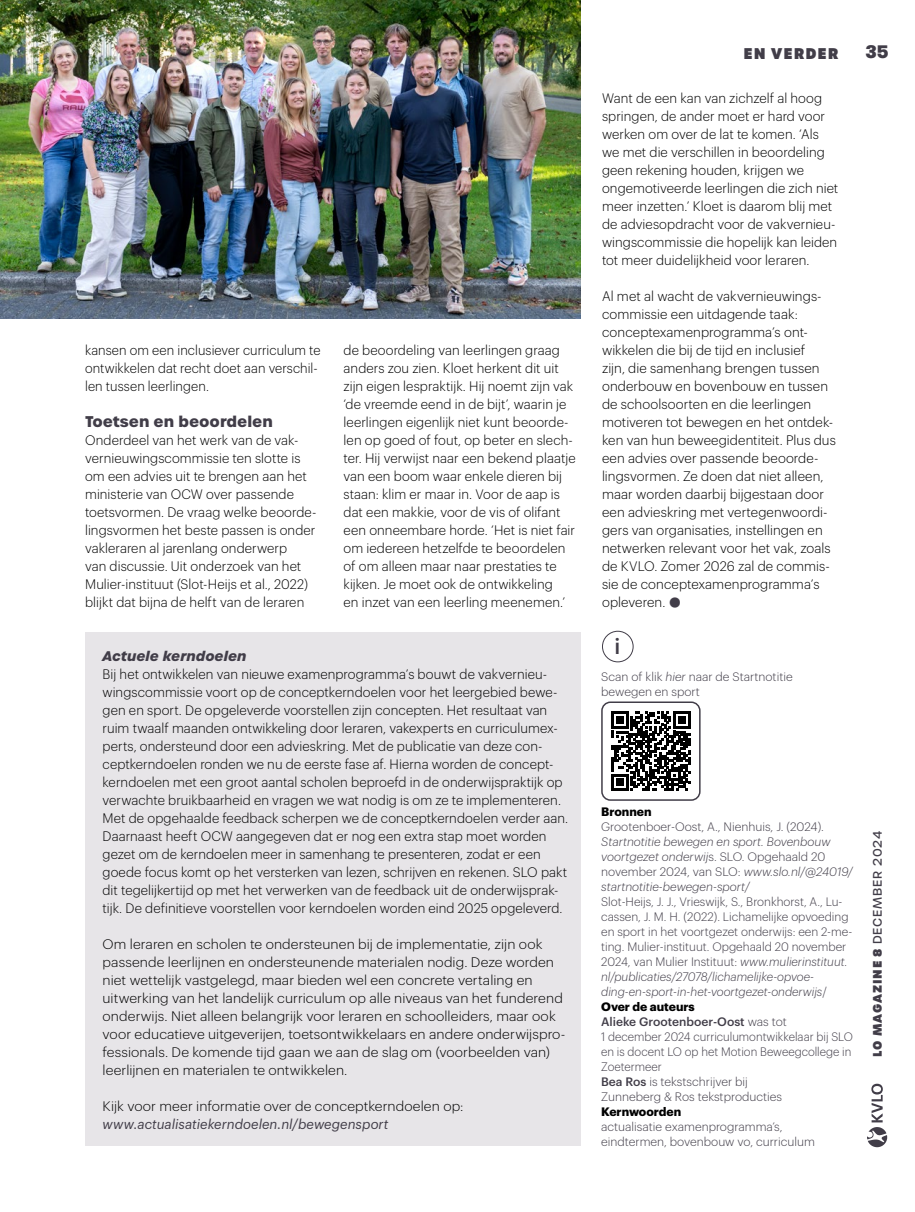
<style>
.page{position:relative;width:915px;height:1212px;background:#fff}
.page>*{position:absolute;margin:0;border:0;box-sizing:border-box;transform-origin:0 0}
.t1{font:31.5px "Graphik Super";color:#413d48}
.t2{font:500 21.6px "Graphik";color:#413d48}
.t3{font:900 18px "GT Walsheim Pro";color:#413d48}
.t4{font:700 15px "Urbane";color:#413d48}
.t5{font:800 15px "Urbane";letter-spacing:.07em;color:#413d48}
.t6{font:300 13.5px/18px "Graphik";letter-spacing:.01em;color:#000}
.t7{font:300 13.5px/18px "Graphik";letter-spacing:.01em;color:#000;scale:.95 1}
.t8{font:italic 13.5px "Graphik";letter-spacing:.005em;color:#413d48}
.t9{font:italic 700 13.5px "Urbane";color:#413d48}
.t10{font:300 12px/15px "Graphik";color:#413d48}
.t11{font:italic 300 12px/15px "Graphik";color:#413d48}
.t12{font:500 12px "Urbane";letter-spacing:.075em;color:#413d48}
.t13{font:700 12px "Graphik";color:#000}
.s1{font-style:italic}
.s2{font-style:normal}
.s3{font-weight:700;color:#000}
.s4{font-weight:500}
.s5{font-weight:800}
</style>
<div class="page">
<svg style="left:867px;top:1084px;width:19px;height:63px"></svg>
<img style="left:0;top:0;width:580px;height:318px">
<svg style="left:611px;top:712px;width:79px;height:78px"></svg>
<div style="left:601px;top:701px;width:99px;height:100px;border:2px solid #413d48;border-radius:9px"></div>
<div style="left:602px;top:631px;width:31px;height:31px;border:1px solid #413d48;border-radius:50%"></div>
<div style="left:85px;top:632px;width:495px;height:513px;background:#e7e5e8"></div>
<p class="t7" style="left:85px;top:340px;width:249px">kansen om een inclusiever curriculum te ontwikkelen dat recht doet aan verschil&shy;len tussen leerlingen.</p>
<p class="t4" style="left:85px;top:411px;width:189px">Toetsen en beoordelen</p>
<p class="t6" style="left:85px;top:430px;width:233px">Onderdeel van het werk van de vak&shy;vernieuwingscommissie ten slotte is om een advies uit te brengen aan het ministerie van OCW over passende toetsvormen. De vraag welke beoorde&shy;lingsvormen het beste passen is onder vakleraren al jarenlang onderwerp<br>van discussie. Uit onderzoek van het Mulier-instituut (Slot-Heijs et al., 2022) blijkt dat bijna de helft van de leraren</p>
<p class="t6" style="left:343px;top:340px;width:233px">de beoordeling van leerlingen graag anders zou zien. Kloet herkent dit uit zijn eigen lespraktijk. Hij noemt zijn vak ‘de vreemde eend in de bijt’, waarin je leerlingen eigenlijk niet kunt beoorde&shy;len op goed of fout, op beter en slech&shy;ter. Hij verwijst naar een bekend plaatje van een boom waar enkele dieren bij staan: klim er maar in. Voor de aap is dat een makkie, voor de vis of olifant een onneembare horde. ‘Het is niet fair om iedereen hetzelfde te beoordelen of om alleen maar naar prestaties te kijken. Je moet ook de ontwikkeling<br>en inzet van een leerling meenemen.’</p>
<p class="t9" style="left:102px;top:647px;width:145px">Actuele kerndoelen</p>
<p class="t6" style="left:102px;top:664px;width:467px">Bij het ontwikkelen van nieuwe examenprogramma’s bouwt de vakvernieu&shy;wingscommissie voort op de conceptkerndoelen voor het leergebied bewe&shy;gen en sport. De opgeleverde voorstellen zijn concepten. Het resultaat van ruim twaalf maanden ontwikkeling door leraren, vakexperts en curriculumex&shy;perts, ondersteund door een advieskring. Met de publicatie van deze con&shy;ceptkerndoelen ronden we nu de eerste fase af. Hierna worden de concept&shy;kerndoelen met een groot aantal scholen beproefd in de onderwijspraktijk op verwachte bruikbaarheid en vragen we wat nodig is om ze te implementeren.<br>Met de opgehaalde feedback scherpen we de conceptkerndoelen verder aan.<br>Daarnaast heeft OCW aangegeven dat er nog een extra stap moet worden gezet om de kerndoelen meer in samenhang te presenteren, zodat er een goede focus komt op het versterken van lezen, schrijven en rekenen. SLO pakt dit tegelijkertijd op met het verwerken van de feedback uit de onderwijsprak&shy;tijk. De definitieve voorstellen voor kerndoelen worden eind 2025 opgeleverd.</p>
<p class="t6" style="left:102px;top:934px;width:464px">Om leraren en scholen te ondersteunen bij de implementatie, zijn ook passende leerlijnen en ondersteunende materialen nodig. Deze worden niet wettelijk vastgelegd, maar bieden wel een concrete vertaling en uitwerking van het landelijk curriculum op alle niveaus van het funderend onderwijs. Niet alleen belangrijk voor leraren en schoolleiders, maar ook voor educatieve uitgeverijen, toetsontwikkelaars en andere onderwijspro&shy;fessionals. De komende tijd gaan we aan de slag om (voorbeelden van) leerlijnen en materialen te ontwikkelen.</p>
<p class="t6" style="left:102px;top:1096px;width:362px">Kijk voor meer informatie over de conceptkerndoelen op:</p>
<p class="t8" style="left:102px;top:1114px;width:287px">www.actualisatiekerndoelen.nl/bewegensport</p>
<p class="t5" style="left:743px;top:43px;width:96px">EN VERDER</p>
<p class="t6" style="left:602px;top:88px;width:238px">Want de een kan van zichzelf al hoog springen, de ander moet er hard voor werken om over de lat te komen. ‘Als we met die verschillen in beoordeling geen rekening houden, krijgen we ongemotiveerde leerlingen die zich niet meer inzetten.’ Kloet is daarom blij met de adviesopdracht voor de vakvernieu&shy;wingscommissie die hopelijk kan leiden tot meer duidelijkheid voor leraren.</p>
<p class="t6" style="left:602px;top:286px;width:235px">Al met al wacht de vakvernieuwings&shy;commissie een uitdagende taak: conceptexamenprogramma’s ont&shy;wikkelen die bij de tijd en inclusief<br>zijn, die samenhang brengen tussen onderbouw en bovenbouw en tussen de schoolsoorten en die leerlingen motiveren tot bewegen en het ontdek&shy;ken van hun beweegidentiteit. Plus dus een advies over passende beoorde&shy;lingsvormen. Ze doen dat niet alleen, maar worden daarbij bijgestaan door een advieskring met vertegenwoordi&shy;gers van organisaties, instellingen en netwerken relevant voor het vak, zoals de KVLO. Zomer 2026 zal de commis&shy;sie de conceptexamenprogramma’s opleveren.</p>
<h1 class="t1" style="left:668px;top:575px;width:14px">•</h1>
<h2 class="t2" style="left:614px;top:630px;width:7px">i</h2>
<p class="t10" style="left:601px;top:668px;width:193px">Scan of klik <span class="s1">hier</span> naar de Startnotitie bewegen en sport</p>
<h3 class="t3" style="left:865px;top:40px;width:25px">35</h3>
<p class="t13" style="left:601px;top:802px;width:52px">Bronnen</p>
<p class="t10" style="left:601px;top:818px;width:224px">Grootenboer-Oost, A., Nienhuis, J. (2024).</p>
<p class="t11" style="left:601px;top:833px;width:253px">Startnotitie bewegen en sport. Bovenbouw voortgezet onderwij<span class="s2">s. SLO. Opgehaald 20 november 2024, van SLO:</span> www.slo.nl/@24019/ startnotitie-bewegen-sport/</p>
<p class="t10" style="left:601px;top:893px;width:253px">Slot-Heijs, J. J., Vrieswijk, S., Bronkhorst, A., Lu&shy;cassen, J. M. H. (2022). Lichamelijke opvoeding en sport in het voortgezet onderwijs: een 2-me&shy;ting. Mulier-instituut. Opgehaald 20 november 2024, van Mulier Instituut: <span class="s1">www.mulierinstituut. nl/publicaties/27078/lichamelijke-opvoe&shy;ding-en-sport-in-het-voortgezet-onderwijs</span>/ <span class="s3">Over de auteurs<br></span><span class="s4">Alieke Grootenboer-Oost</span> was tot<br>1 december 2024 curriculumontwikkelaar bij SLO en is docent LO op het Motion Beweegcollege in Zoetermeer<br><span class="s4">Bea Ros</span> is tekstschrijver bij<br>Zunneberg &amp; Ros tekstproducties</p>
<p class="t13" style="left:601px;top:1102px;width:82px">Kernwoorden</p>
<p class="t10" style="left:601px;top:1118px;width:215px">actualisatie examenprogramma’s, eindtermen, bovenbouw vo, curriculum</p>
<p class="t12" style="left:869px;top:1057px;width:227px;rotate:-90deg"><span class="s5">LO MAGAZINE 8</span> DECEMBER 2024</p>
</div>
